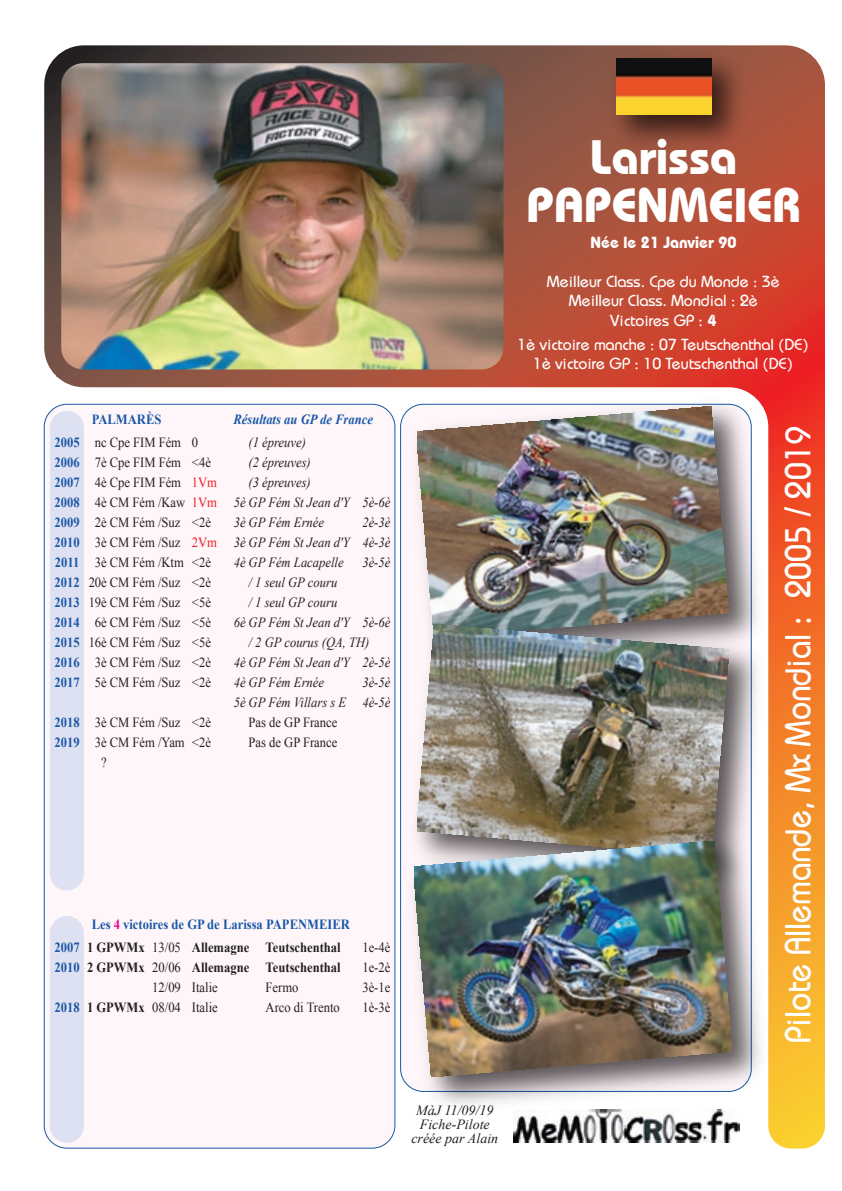
<style>
.page{position:relative;width:842px;height:1191px;background:#fff}
.page>*{position:absolute;margin:0;border:0;box-sizing:border-box;transform-origin:0 0}
.t1{font:700 48px/48px "Bauhaus IT Cby BT";color:#fff;text-align:center}
.t2{font:36px "Bauhaus";color:#fff;scale:.9 1}
.t3{font:16px/19.2px "Bauhaus";color:#fff;text-align:center}
.t4{font:700 16px "Bauhaus IT Cby BT";color:#fff}
.t5{font:italic 14px/20px "Times New Roman";color:#231f20;scale:.9 1}
.t6{font:14px "Times New Roman";color:#231f20;scale:.9 1}
.t7{font:700 14px/23.4px "Times New Roman";color:#1a58a7;scale:.9 1}
.t8{font:700 14px/20px "Times New Roman";color:#1c57a7;scale:.9 1}
.t9{font:italic 14px/14px "Times New Roman";color:#231f20;text-align:center}
.t10{font:700 14px "Times New Roman";color:#231f20;scale:.9 1}
.t11{font:italic 700 14px "Times New Roman";color:#1a58a7;scale:.9 1}
.s1{color:#ee1d23}
.s2{font-style:normal}
.s3{font-style:normal;color:#ee1d23}
.s4{color:#ed028c}
.s5{color:#231f20}
.s6{font-weight:400;color:#231f20}
.s7{font-weight:400}
.s8{font-weight:700}
.s9{font-family:"Bauhaus IT Cby BT";font-weight:700}
</style>
<div class="page">
<img style="left:44px;top:45px;width:781px;height:1103px">
<img style="left:513px;top:1109px;width:227px;height:33px">
<img style="left:600px;top:45px;width:156px;height:114px">
<img style="left:616px;top:58px;width:95px;height:57px">
<p class="t8" style="left:55px;top:432px;width:29px;text-align:justify">2005<br>2006<br>2007<br>2008<br>2009<br>2010<br>2011<br>2012<br>2013<br>2014<br>2015<br>2016<br>2017</p>
<p class="t8" style="left:55px;top:712px;width:29px">2018<br>2019</p>
<p class="t7" style="left:92px;top:407px;width:79px">PALMARÈS</p>
<p class="t11" style="left:233px;top:409px;width:157px">Résultats au GP de France</p>
<p class="t6" style="left:95px;top:433px;width:116px">nc Cpe FIM Fém 0</p>
<p class="t5" style="left:249px;top:432px;width:65px">(1 épreuve)</p>
<p class="t6" style="left:95px;top:453px;width:130px">7è Cpe FIM Fém &lt;4è</p>
<p class="t5" style="left:249px;top:452px;width:71px">(2 épreuves)</p>
<p class="t6" style="left:95px;top:473px;width:137px">4è Cpe FIM Fém <span class="s1">1Vm</span></p>
<p class="t5" style="left:95px;top:472px;width:330px;text-indent:154px">(3 épreuves)<br><span class="s2">4è CM Fém /Kaw</span> <span class="s3">1Vm</span> 5è GP Fém St Jean d'Y 5è-6è<br><span class="s2">2è CM Fém /Suz &lt;2è</span></p>
<p class="t5" style="left:95px;top:512px;width:330px;text-align:justify;text-indent:267px">2è-3è <span class="s2">3è CM Fém /Suz</span> <span class="s3">2Vm</span> 3è GP Fém St Jean d'Y 4è-3è <span class="s2">3è CM Fém /Ktm &lt;2è</span></p>
<p class="t5" style="left:234px;top:512px;width:102px">3è GP Fém Ernée</p>
<p class="t5" style="left:234px;top:552px;width:123px">4è GP Fém Lacapelle</p>
<p class="t5" style="left:362px;top:552px;width:33px">3è-5è</p>
<p class="t6" style="left:89px;top:573px;width:137px">20è CM Fém /Suz &lt;2è</p>
<p class="t5" style="left:249px;top:572px;width:100px">/ 1 seul GP couru</p>
<p class="t6" style="left:89px;top:593px;width:137px">19è CM Fém /Suz &lt;5è</p>
<p class="t5" style="left:249px;top:592px;width:100px">/ 1 seul GP couru</p>
<p class="t6" style="left:95px;top:613px;width:130px">6è CM Fém /Suz &lt;5è</p>
<p class="t5" style="left:234px;top:612px;width:175px">6è GP Fém St Jean d'Y 5è-6è</p>
<p class="t6" style="left:89px;top:633px;width:137px">16è CM Fém /Suz &lt;5è</p>
<p class="t5" style="left:249px;top:632px;width:136px">/ 2 GP courus (QA, TH)</p>
<p class="t6" style="left:95px;top:653px;width:130px">3è CM Fém /Suz &lt;2è</p>
<p class="t5" style="left:234px;top:652px;width:175px">4è GP Fém St Jean d'Y 2è-5è</p>
<p class="t6" style="left:95px;top:673px;width:130px">5è CM Fém /Suz &lt;2è</p>
<p class="t5" style="left:234px;top:672px;width:102px">4è GP Fém Ernée</p>
<p class="t5" style="left:234px;top:672px;width:175px;text-align:right">3è-5è<br>5è GP Fém Villars s E 4è-5è</p>
<p class="t6" style="left:95px;top:713px;width:130px">3è CM Fém /Suz &lt;2è</p>
<p class="t6" style="left:249px;top:713px;width:100px">Pas de GP France</p>
<p class="t6" style="left:95px;top:733px;width:130px">3è CM Fém /Yam &lt;2è</p>
<p class="t6" style="left:249px;top:733px;width:100px">Pas de GP France</p>
<p class="t6" style="left:101px;top:753px;width:8px">?</p>
<p class="t7" style="left:87px;top:912px;width:294px;text-indent:5px">Les <span class="s4">4</span> victoires de GP de Larissa PAPENMEIER<br><span class="s5">1 GPWMx</span> <span class="s6">13/05</span> <span class="s5">Allemagne Teutschenthal</span></p>
<p class="t6" style="left:362px;top:938px;width:33px">1e-4è</p>
<p class="t8" style="left:55px;top:937px;width:29px">2007<br>2010</p>
<p class="t8" style="left:55px;top:997px;width:29px">2018</p>
<p class="t10" style="left:87px;top:958px;width:283px">2 GPWMx <span class="s7">20/06</span> Allemagne Teutschenthal</p>
<p class="t6" style="left:362px;top:958px;width:33px">1e-2è</p>
<p class="t6" style="left:152px;top:978px;width:74px">12/09 Italie</p>
<p class="t6" style="left:266px;top:978px;width:38px">Fermo</p>
<p class="t6" style="left:362px;top:978px;width:33px">3è-1e</p>
<p class="t6" style="left:87px;top:998px;width:147px"><span class="s8">1 GPWMx</span> 08/04 Italie</p>
<p class="t6" style="left:266px;top:998px;width:84px">Arco di Trento</p>
<p class="t6" style="left:362px;top:998px;width:33px">1è-3è</p>
<h1 class="t1" style="left:527px;top:133px;width:275px">Larissa<br>PAPENMEIER</h1>
<p class="t4" style="left:591px;top:233px;width:147px">Née le 21 Janvier 90</p>
<p class="t3" style="left:547px;top:272px;width:234px">Meilleur Class. Cpe du Monde : 3è<br>Meilleur Class. Mondial : 2è<br>Victoires GP : <span class="s9">4</span></p>
<p class="t3" style="left:518px;top:334px;width:292px">1è victoire manche : 07 Teutschenthal (DE)<br>1è victoire GP : 10 Teutschenthal (DE)</p>
<h2 class="t2" style="left:776px;top:1043px;width:687px;rotate:-90deg">Pilote Allemande, Mx Mondial : 2005 / 2019</h2>
<p class="t9" style="left:411px;top:1103px;width:88px">MàJ 11/09/19<br>Fiche-Pilote créée par Alain</p>
</div>
